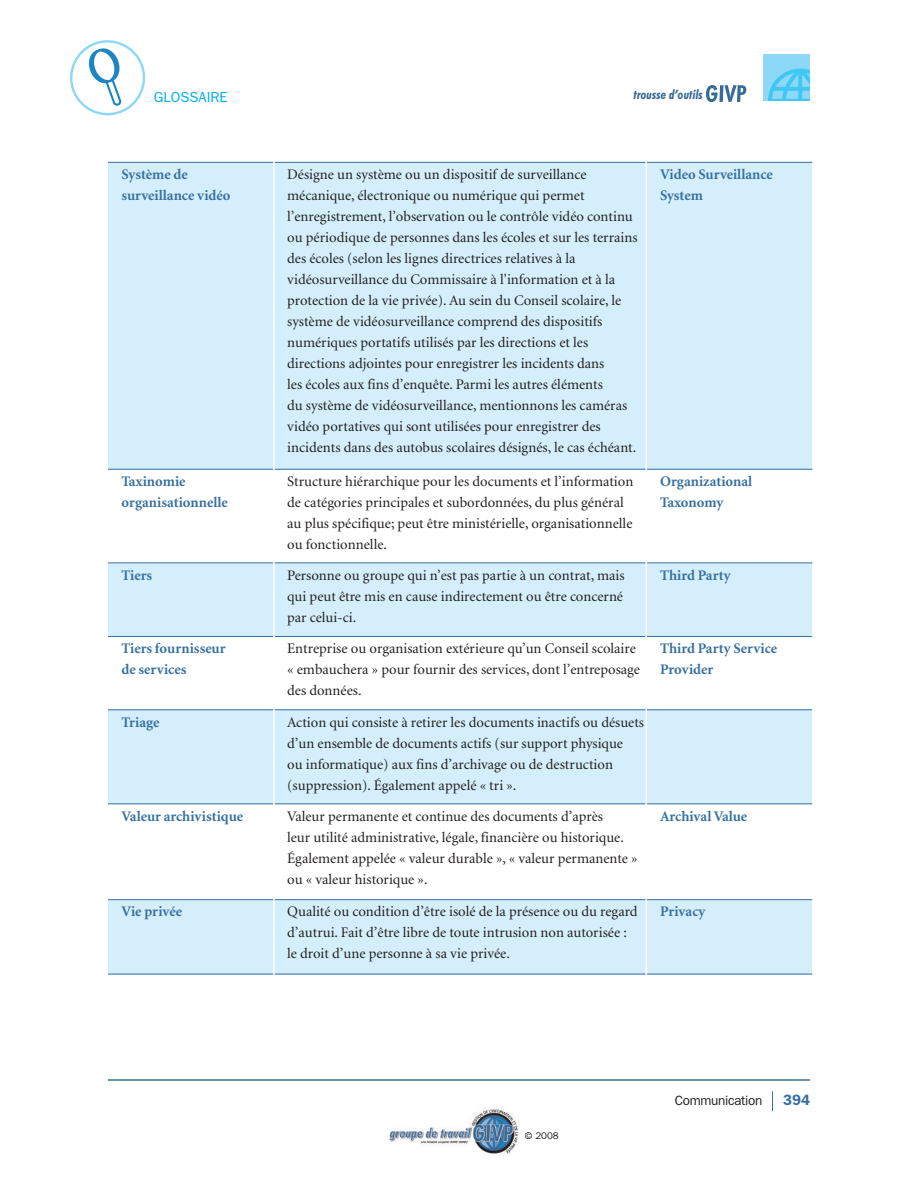
<style>
.page{position:relative;width:918px;height:1188px;background:#fff}
.page>*{position:absolute;margin:0;border:0;box-sizing:border-box;transform-origin:0 0}
.t1{font:600 15px "Franklin Gothic";color:#37709e}
.t2{font:14.7px/21px "Minion";color:#231f20}
.t3{font:700 14.7px/21px "Minion";color:#37709e}
.t4{font:14.7px "Franklin Gothic";color:#00aeef}
.t5{font:13.5px "Franklin Gothic";letter-spacing:-.025em;color:#231f20}
.t6{font:italic 700 condensed 12.9px "Futura BT";color:#396a95}
.t7{font:9.75px "Franklin Gothic";color:#231f20}
</style>
<div class="page">
<div style="left:763px;top:54px;width:47px;height:47px;background:#8dd7f7"></div>
<svg style="left:768px;top:69px;width:42px;height:32px"></svg>
<svg style="left:706px;top:85px;width:40px;height:17px"></svg>
<hr style="left:108px;top:1079px;width:702px;height:2px;background:#37709e">
<svg style="left:772px;top:1091px;width:1px;height:20px"></svg>
<svg style="left:70px;top:40px;width:76px;height:76px"></svg>
<img style="left:389px;top:1108px;width:130px;height:48px">
<div style="left:108px;top:162px;width:166px;height:307px;background:#d4effb"></div>
<div style="left:274px;top:162px;width:373px;height:307px;background:#d4effb"></div>
<div style="left:647px;top:162px;width:165px;height:307px;background:#d4effb"></div>
<div style="left:108px;top:563px;width:166px;height:73px;background:#d4effb"></div>
<div style="left:274px;top:563px;width:373px;height:73px;background:#d4effb"></div>
<div style="left:647px;top:563px;width:165px;height:73px;background:#d4effb"></div>
<div style="left:108px;top:710px;width:166px;height:94px;background:#d4effb"></div>
<div style="left:274px;top:710px;width:373px;height:94px;background:#d4effb"></div>
<div style="left:647px;top:710px;width:165px;height:94px;background:#d4effb"></div>
<div style="left:108px;top:900px;width:166px;height:74px;background:#d4effb"></div>
<div style="left:274px;top:900px;width:373px;height:74px;background:#d4effb"></div>
<div style="left:647px;top:900px;width:165px;height:74px;background:#d4effb"></div>
<hr style="left:108px;top:162px;width:704px;height:1px;background:#37709e">
<hr style="left:108px;top:469px;width:704px;height:1px;background:#37709e">
<hr style="left:108px;top:562px;width:704px;height:1px;background:#37709e">
<hr style="left:108px;top:636px;width:704px;height:1px;background:#37709e">
<hr style="left:108px;top:709px;width:704px;height:1px;background:#37709e">
<hr style="left:108px;top:803px;width:704px;height:1px;background:#37709e">
<hr style="left:108px;top:899px;width:704px;height:1px;background:#37709e">
<hr style="left:108px;top:974px;width:704px;height:1px;background:#37709e">
<hr style="left:273px;top:157px;width:2px;height:883px;background:#fff">
<hr style="left:646px;top:157px;width:1px;height:884px;background:#fff">
<p class="t4" style="left:154px;top:88px;width:75px">GLOSSAIRE</p>
<p class="t6" style="left:634px;top:86px;width:71px">trousse d’outils</p>
<p class="t3" style="left:121px;top:165px;width:111px">Système de surveillance vidéo</p>
<p class="t2" style="left:287px;top:165px;width:352px">Désigne un système ou un dispositif de surveillance mécanique, électronique ou numérique qui permet l’enregistrement, l’observation ou le contrôle vidéo continu ou périodique de personnes dans les écoles et sur les terrains des écoles (selon les lignes directrices relatives à la vidéosurveillance du Commissaire à l'information et à la protection de la vie privée). Au sein du Conseil scolaire, le système de vidéosurveillance comprend des dispositifs numériques portatifs utilisés par les directions et les directions adjointes pour enregistrer les incidents dans<br>les écoles aux fins d’enquête. Parmi les autres éléments<br>du système de vidéosurveillance, mentionnons les caméras vidéo portatives qui sont utilisées pour enregistrer des incidents dans des autobus scolaires désignés, le cas échéant.</p>
<p class="t3" style="left:660px;top:165px;width:114px">Video Surveillance<br>System</p>
<p class="t3" style="left:121px;top:472px;width:108px">Taxinomie organisationnelle</p>
<p class="t2" style="left:287px;top:472px;width:348px">Structure hiérarchique pour les documents et l’information de catégories principales et subordonnées, du plus général au plus spécifique; peut être ministérielle, organisationnelle ou fonctionnelle.</p>
<p class="t3" style="left:660px;top:472px;width:94px">Organizational<br>Taxonomy</p>
<p class="t3" style="left:122px;top:566px;width:32px">Tiers</p>
<p class="t2" style="left:287px;top:566px;width:339px;text-align:justify">Personne ou groupe qui n’est pas partie à un contrat, mais qui peut être mis en cause indirectement ou être concerné par celui-ci.</p>
<p class="t3" style="left:660px;top:566px;width:72px">Third Party</p>
<p class="t3" style="left:122px;top:639px;width:106px">Tiers fournisseur de services</p>
<p class="t2" style="left:287px;top:639px;width:354px">Entreprise ou organisation extérieure qu’un Conseil scolaire « embauchera » pour fournir des services, dont l’entreposage des données.</p>
<p class="t3" style="left:660px;top:639px;width:119px">Third Party Service<br>Provider</p>
<p class="t3" style="left:122px;top:713px;width:39px">Triage</p>
<p class="t2" style="left:287px;top:713px;width:358px">Action qui consiste à retirer les documents inactifs ou désuets d’un ensemble de documents actifs (sur support physique<br>ou informatique) aux fins d’archivage ou de destruction (suppression). Également appelé « tri ».</p>
<p class="t3" style="left:122px;top:807px;width:123px">Valeur archivistique</p>
<p class="t2" style="left:287px;top:807px;width:352px">Valeur permanente et continue des documents d’après<br>leur utilité administrative, légale, financière ou historique.<br>Également appelée « valeur durable », « valeur permanente » ou « valeur historique ».</p>
<p class="t3" style="left:660px;top:807px;width:89px">Archival Value</p>
<p class="t3" style="left:122px;top:902px;width:62px">Vie privée</p>
<p class="t2" style="left:287px;top:902px;width:352px">Qualité ou condition d’être isolé de la présence ou du regard d’autrui. Fait d’être libre de toute intrusion non autorisée : le droit d’une personne à sa vie privée.</p>
<p class="t3" style="left:660px;top:902px;width:47px">Privacy</p>
<p class="t7" style="left:525px;top:1130px;width:36px">© 2008</p>
<p class="t5" style="left:675px;top:1093px;width:89px">Communication</p>
<p class="t1" style="left:783px;top:1091px;width:28px">394</p>
</div>
